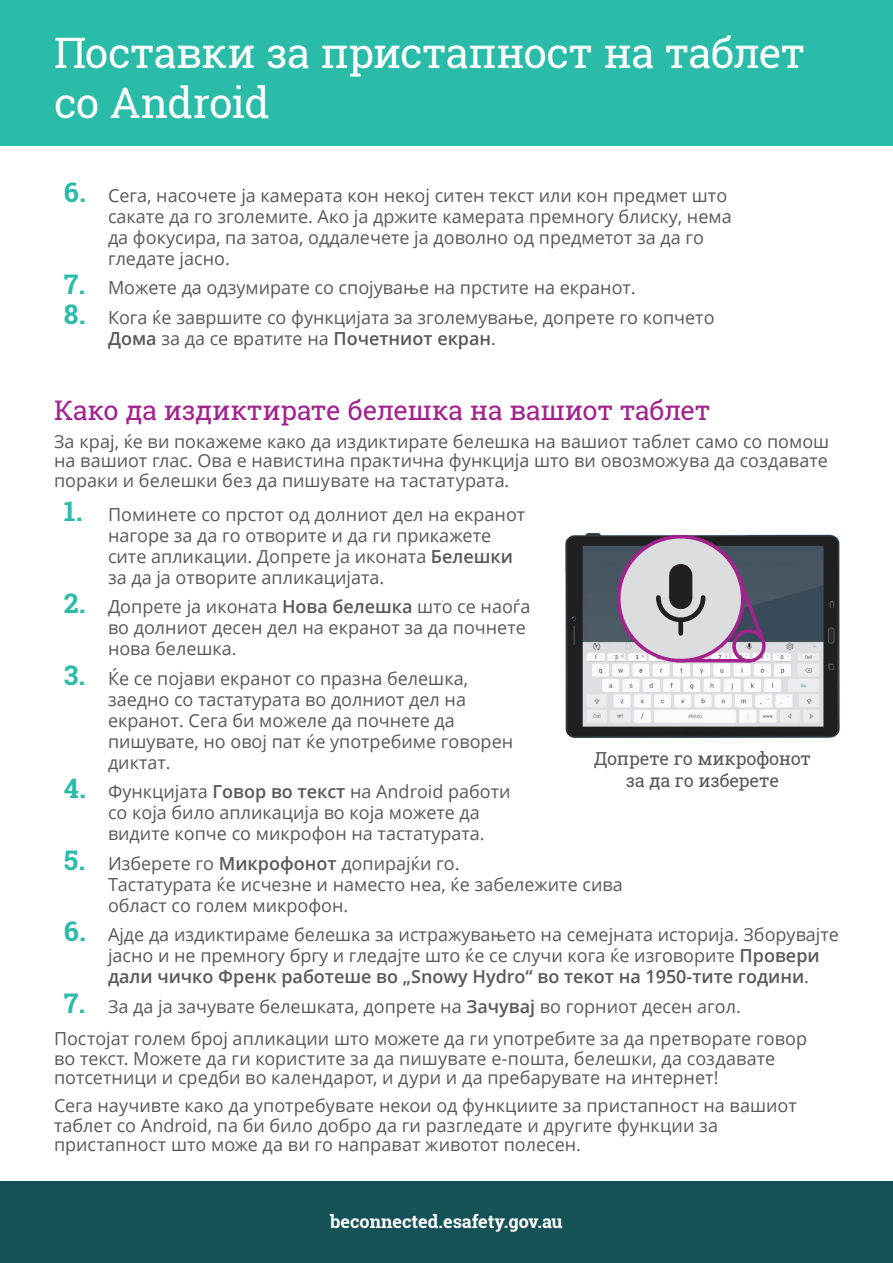
<style>
.page{position:relative;width:893px;height:1263px;background:#fff}
.page>*{position:absolute;margin:0;border:0;box-sizing:border-box;transform-origin:0 0}
.t1{font:42px/50.4px "Roboto Slab";letter-spacing:-.02em;color:#fff}
.t2{font:27px "Roboto Slab";letter-spacing:-.01em;color:#a3228e}
.t3{font:18px/21px "Open Sans";color:#57585a}
.t4{font:18px/21.6px "Roboto Slab";letter-spacing:-.01em;color:#57585a;text-align:center}
.t5{font:700 18px "Roboto Slab";color:#fff}
.s1{font-family:"Roboto Slab";font-weight:700;font-size:27px;color:#2abca8}
.s2{font-weight:600}
</style>
<div class="page">
<div style="left:0;top:1181px;width:893px;height:82px;background:#155257"></div>
<div style="left:0;top:0;width:893px;height:145px;background:#2abca8"></div>
<img style="left:565px;top:532px;width:275px;height:206px">
<svg style="left:605px;top:532px;width:166px;height:142px;background:#aca4b2"></svg>
<div style="left:678px;top:620px;width:5px;height:13px;background:#231f20"></div>
<div style="left:669px;top:564px;width:23px;height:45px;background:#231f20;border-radius:12px"></div>
<h1 class="t1" style="left:54px;top:27px;width:753px">Поставки за пристапност на таблет со Android</h1>
<p class="t3" style="left:108px;top:184px;width:625px;text-indent:-44px"><span class="s1">6.</span> Сега, насочете ја камерата кон некој ситен текст или кон предмет што сакате да го зголемите. Ако ја држите камерата премногу блиску, нема да фокусира, па затоа, оддалечете ја доволно од предметот за да го гледате јасно.</p>
<p class="t3" style="left:64px;top:277px;width:573px"><span class="s1">7.</span> Можете да одзумирате со спојување на прстите на екранот.</p>
<p class="t3" style="left:108px;top:306px;width:608px;text-indent:-44px"><span class="s1">8.</span> Кога ќе завршите со функцијата за зголемување, допрете го копчето<br><span class="s2">Дома</span> за да се вратите на <span class="s2">Почетниот екран</span>.</p>
<h2 class="t2" style="left:54px;top:392px;width:658px">Како да издиктирате белешка на вашиот таблет</h2>
<p class="t3" style="left:54px;top:431px;width:777px;line-height:19.5px;text-align:justify">За крај, ќе ви покажеме како да издиктирате белешка на вашиот таблет само со помош на вашиот глас. Ова е навистина практична функција што ви овозможува да создавате пораки и белешки без да пишувате на тастатурата.</p>
<p class="t3" style="left:108px;top:503px;width:419px;text-indent:-44px"><span class="s1">1.</span> Поминете со прстот од долниот дел на екранот нагоре за да го отворите и да ги прикажете сите апликации. Допрете ја иконата <span class="s2">Белешки </span>за да ја отворите апликацијата.</p>
<p class="t3" style="left:108px;top:596px;width:424px;text-indent:-44px"><span class="s1">2.</span> Допрете ја иконата <span class="s2">Нова белешка</span> што се наоѓа во долниот десен дел на екранот за да почнете нова белешка.</p>
<p class="t3" style="left:108px;top:667px;width:407px;text-indent:-44px"><span class="s1">3.</span> Ќе се појави екранот со празна белешка, заедно со тастатурата во долниот дел на екранот. Сега би можеле да почнете да пишувате, но овој пат ќе употребиме говорен диктат.</p>
<p class="t3" style="left:108px;top:781px;width:404px;text-indent:-44px"><span class="s1">4.</span> Функцијата <span class="s2">Говор во текст</span> на Android работи со која било апликација во која можете да видите копче со микрофон на тастатурата.</p>
<p class="t3" style="left:108px;top:852px;width:516px;text-indent:-44px"><span class="s1">5.</span> Изберете го <span class="s2">Микрофонот</span> допирајќи го.<br>Тастатурата ќе исчезне и наместо неа, ќе забележите сива област со голем микрофон.</p>
<p class="t3" style="left:108px;top:924px;width:732px;text-indent:-44px"><span class="s1">6.</span> Ајде да издиктираме белешка за истражувањето на семејната историја. Зборувајте јасно и не премногу бргу и гледајте што ќе се случи кога ќе изговорите <span class="s2">Провери дали чичко Френк работеше во „Snowy Hydro“ во текот на 1950-тите години</span>.</p>
<p class="t3" style="left:54px;top:990px;width:755px;line-height:32.2px;text-indent:10px"><span class="s1">7.</span> За да ја зачувате белешката, допрете на <span class="s2">Зачувај</span> во горниот десен агол.<br>Постојат голем број апликации што можете да ги употребите за да претворате говор</p>
<p class="t3" style="left:54px;top:1048px;width:723px;line-height:19.5px">во текст. Можете да ги користите за да пишувате е-пошта, белешки, да создавате потсетници и средби во календарот, и дури и да пребарувате на интернет!</p>
<p class="t3" style="left:54px;top:1095px;width:744px;line-height:19.5px">Сега научивте како да употребувате некои од функциите за пристапност на вашиот таблет со Android, па би било добро да ги разгледате и другите функции за пристапност што може да ви го направат животот полесен.</p>
<p class="t4" style="left:594px;top:748px;width:219px">Допрете го микрофонот за да го изберете</p>
<p class="t5" style="left:330px;top:1209px;width:234px">beconnected.esafety.gov.au</p>
</div>
